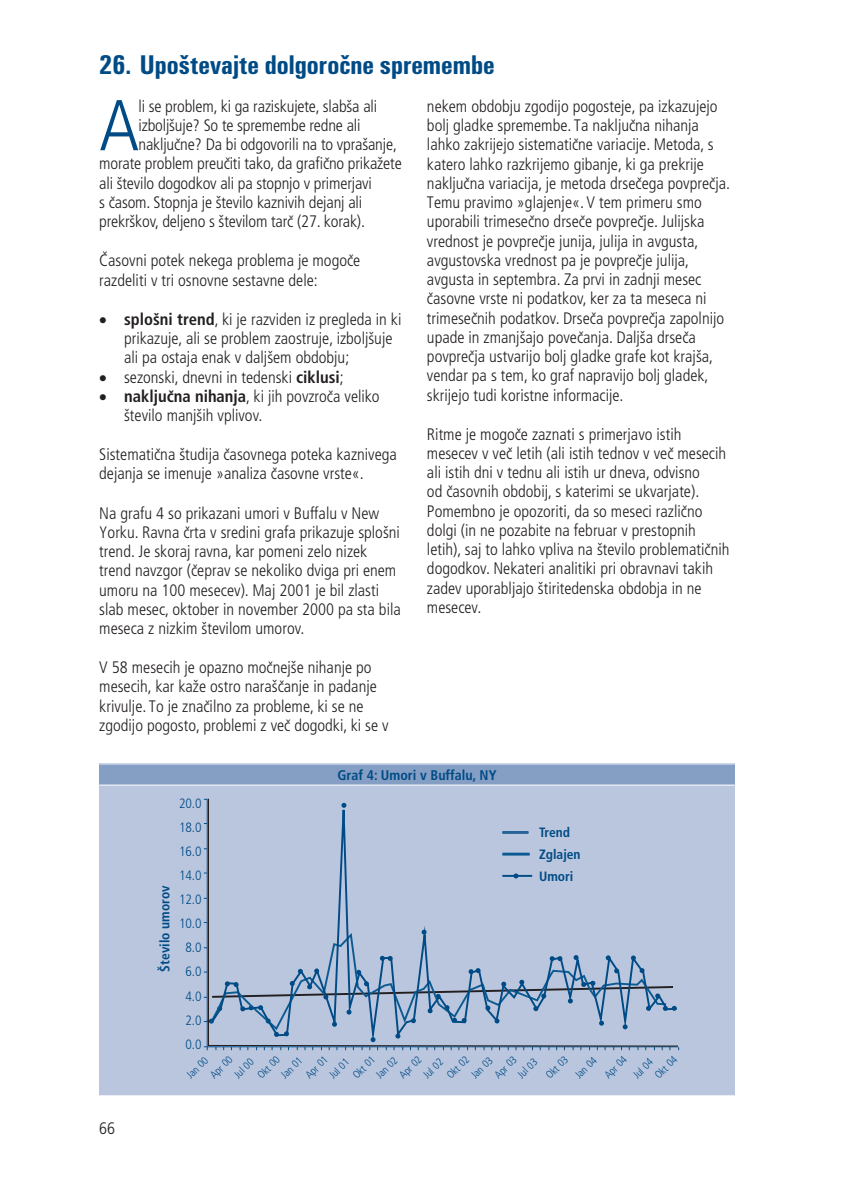
<style>
.page{position:relative;width:844px;height:1191px;background:#fff}
.page>*{position:absolute;margin:0;border:0;box-sizing:border-box;transform-origin:0 0}
.t1{font:300 condensed 71.75px "Frutiger LT Std";color:#004b85}
.t2{font:700 condensed 28px "Unitus TEE";color:#004b85}
.t3{font:300 condensed 16.62px/19.2px "Frutiger LT Std";color:#231f20}
.t4{font:700 condensed 14px "Frutiger LT Std";color:#004b85}
.t5{font:300 condensed 13.47px/24.2px "Frutiger LT Std";color:#004b85;text-align:center}
.t6{font:700 condensed 13.47px/22.2px "Frutiger LT Std";color:#004b85}
.t7{font:300 condensed 10.67px "Frutiger LT Std";color:#004b85}
.s1{font-weight:700}
</style>
<div class="page">
<div style="left:99px;top:764px;width:635px;height:21px;background:#859ec4"></div>
<div style="left:99px;top:785px;width:635px;height:310px;background:#bac6de"></div>
<hr style="left:99px;top:784px;width:635px;height:1px;background:#fff">
<svg style="left:209px;top:763px;width:469px;height:287px"></svg>
<svg style="left:207px;top:797px;width:471px;height:250px"></svg>
<h2 class="t2" style="left:99px;top:54px;width:397px">26. Upoštevajte dolgoročne spremembe</h2>
<h1 class="t1" style="left:99px;top:90px;width:41px">A</h1>
<p class="t3" style="left:138px;top:97px;width:240px">li se problem, ki ga raziskujete, slabša ali</p>
<p class="t3" style="left:427px;top:97px;width:304px">nekem obdobju zgodijo pogosteje, pa izkazujejo bolj gladke spremembe. Ta naključna nihanja lahko zakrijejo sistematične variacije. Metoda, s katero lahko razkrijemo gibanje, ki ga prekrije naključna variacija, je metoda drsečega povprečja.<br>Temu pravimo »glajenje«. V tem primeru smo uporabili trimesečno drseče povprečje. Julijska vrednost je povprečje junija, julija in avgusta, avgustovska vrednost pa je povprečje julija, avgusta in septembra. Za prvi in zadnji mesec časovne vrste ni podatkov, ker za ta meseca ni trimesečnih podatkov. Drseča povprečja zapolnijo upade in zmanjšajo povečanja. Daljša drseča povprečja ustvarijo bolj gladke grafe kot krajša, vendar pa s tem, ko graf napravijo bolj gladek, skrijejo tudi koristne informacije.</p>
<p class="t3" style="left:427px;top:425px;width:304px">Ritme je mogoče zaznati s primerjavo istih mesecev v več letih (ali istih tednov v več mesecih ali istih dni v tednu ali istih ur dneva, odvisno<br>od časovnih obdobij, s katerimi se ukvarjate).<br>Pomembno je opozoriti, da so meseci različno dolgi (in ne pozabite na februar v prestopnih letih), saj to lahko vpliva na število problematičnih dogodkov. Nekateri analitiki pri obravnavi takih zadev uporabljajo štiritedenska obdobja in ne mesecev.</p>
<p class="t3" style="left:138px;top:116px;width:223px">izboljšuje? So te spremembe redne ali</p>
<p class="t3" style="left:138px;top:136px;width:260px">naključne? Da bi odgovorili na to vprašanje,</p>
<p class="t3" style="left:99px;top:155px;width:304px">morate problem preučiti tako, da grafično prikažete</p>
<p class="t3" style="left:99px;top:174px;width:274px">ali število dogodkov ali pa stopnjo v primerjavi</p>
<p class="t3" style="left:99px;top:193px;width:264px">s časom. Stopnja je število kaznivih dejanj ali</p>
<p class="t3" style="left:99px;top:213px;width:267px">prekrškov, deljeno s številom tarč (27. korak).</p>
<p class="t3" style="left:99px;top:252px;width:262px">Časovni potek nekega problema je mogoče razdeliti v tri osnovne sestavne dele:</p>
<p class="t3" style="left:124px;top:310px;width:279px;text-indent:-25px">• <span class="s1">splošni trend</span>, ki je razviden iz pregleda in ki prikazuje, ali se problem zaostruje, izboljšuje ali pa ostaja enak v daljšem obdobju;</p>
<p class="t3" style="left:99px;top:368px;width:246px">• sezonski, dnevni in tedenski <span class="s1">ciklusi</span>;</p>
<p class="t3" style="left:124px;top:387px;width:257px;text-indent:-25px">• <span class="s1">naključna nihanja</span>, ki jih povzroča veliko število manjših vplivov.</p>
<p class="t3" style="left:99px;top:445px;width:299px">Sistematična študija časovnega poteka kaznivega dejanja se imenuje »analiza časovne vrste«.</p>
<p class="t3" style="left:99px;top:504px;width:303px">Na grafu 4 so prikazani umori v Buffalu v New Yorku. Ravna črta v sredini grafa prikazuje splošni trend. Je skoraj ravna, kar pomeni zelo nizek trend navzgor (čeprav se nekoliko dviga pri enem umoru na 100 mesecev). Maj 2001 je bil zlasti slab mesec, oktober in november 2000 pa sta bila meseca z nizkim številom umorov.</p>
<p class="t3" style="left:99px;top:658px;width:291px">V 58 mesecih je opazno močnejše nihanje po mesecih, kar kaže ostro naraščanje in padanje krivulje. To je značilno za probleme, ki se ne zgodijo pogosto, problemi z več dogodki, ki se v</p>
<p class="t3" style="left:99px;top:1119px;width:17px">66</p>
<p class="t6" style="left:154px;top:971px;width:88px;rotate:-90deg">Število umorov</p>
<p class="t4" style="left:337px;top:768px;width:160px">Graf 4: Umori v Buffalu, NY</p>
<p class="t5" style="left:179px;top:791px;width:24px">20.0<br>18.0<br>16.0<br>14.0<br>12.0<br>10.0<br>8.0<br>6.0<br>4.0<br>2.0<br>0.0</p>
<p class="t7" style="left:184px;top:1072px;width:27px;rotate:-45deg">Jan 00</p>
<p class="t7" style="left:208px;top:1072px;width:28px;rotate:-45deg">Apr 00</p>
<p class="t7" style="left:232px;top:1072px;width:25px;rotate:-45deg">Jul 00</p>
<p class="t7" style="left:255px;top:1072px;width:28px;rotate:-45deg">Okt 00</p>
<p class="t7" style="left:279px;top:1072px;width:27px;rotate:-45deg">Jan 01</p>
<p class="t7" style="left:303px;top:1073px;width:28px;rotate:-45deg">Apr 01</p>
<p class="t7" style="left:327px;top:1073px;width:25px;rotate:-45deg">Jul 01</p>
<p class="t7" style="left:351px;top:1073px;width:28px;rotate:-45deg">Okt 01</p>
<p class="t7" style="left:374px;top:1072px;width:27px;rotate:-45deg">Jan 02</p>
<p class="t7" style="left:397px;top:1073px;width:28px;rotate:-45deg">Apr 02</p>
<p class="t7" style="left:421px;top:1073px;width:25px;rotate:-45deg">Jul 02</p>
<p class="t7" style="left:444px;top:1073px;width:28px;rotate:-45deg">Okt 02</p>
<p class="t7" style="left:469px;top:1072px;width:27px;rotate:-45deg">Jan 03</p>
<p class="t7" style="left:492px;top:1072px;width:28px;rotate:-45deg">Apr 03</p>
<p class="t7" style="left:515px;top:1072px;width:25px;rotate:-45deg">Jul 03</p>
<p class="t7" style="left:543px;top:1072px;width:28px;rotate:-45deg">Okt 03</p>
<p class="t7" style="left:573px;top:1072px;width:27px;rotate:-45deg">Jan 04</p>
<p class="t7" style="left:602px;top:1073px;width:28px;rotate:-45deg">Apr 04</p>
<p class="t7" style="left:631px;top:1073px;width:25px;rotate:-45deg">Jul 04</p>
<p class="t7" style="left:652px;top:1073px;width:28px;rotate:-45deg">Okt 04</p>
<p class="t6" style="left:539px;top:822px;width:43px">Trend<br>Zglajen<br>Umori</p>
</div>
